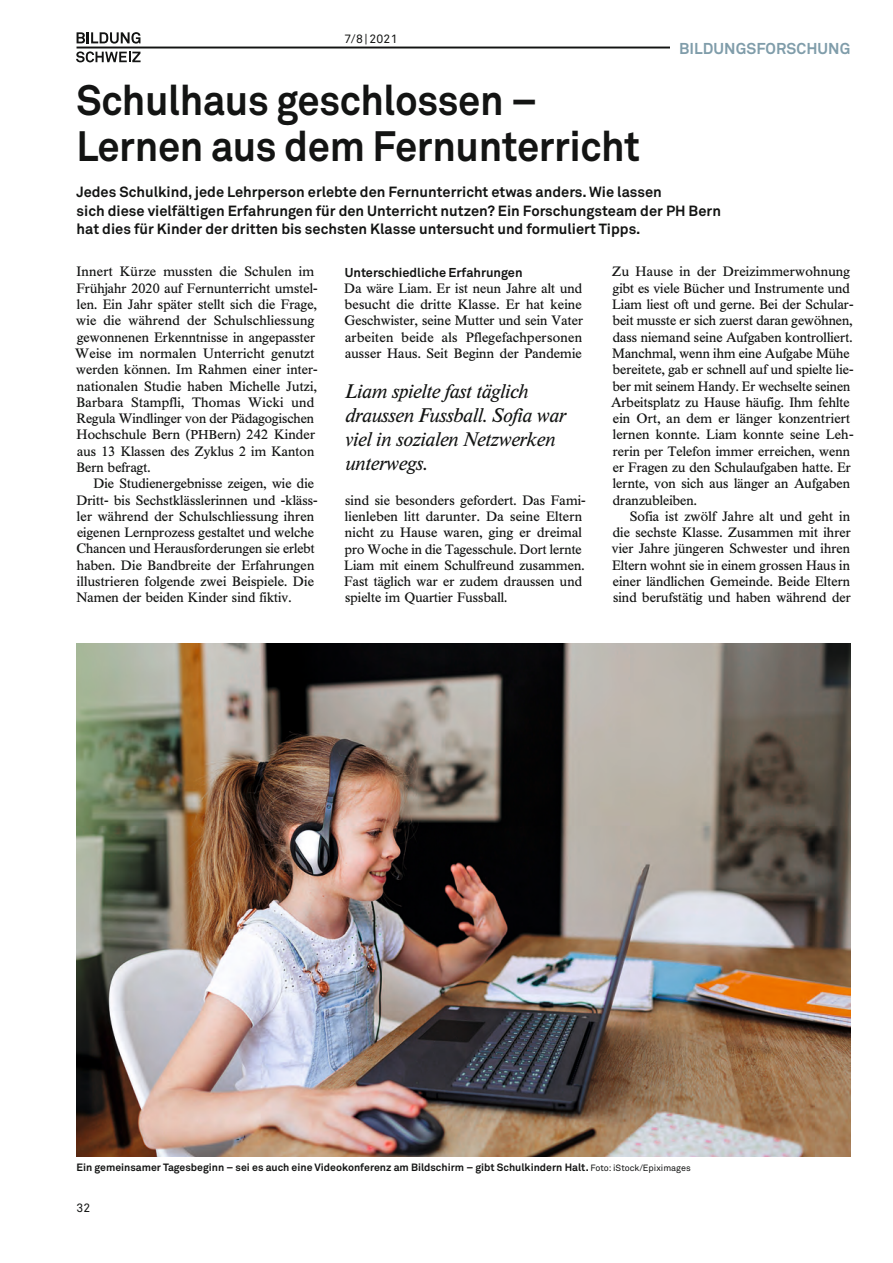
<style>
.page{position:relative;width:893px;height:1263px;background:#fff}
.page>*{position:absolute;margin:0;border:0;box-sizing:border-box;transform-origin:0 0}
.t1{font:700 42px/45.8px "Akkurat Pro";letter-spacing:-.01em;color:#131413;scale:.95 1}
.t2{font:italic 19.5px/24px "Times BQ";letter-spacing:.005em;color:#131413}
.t3{font:700 15.6px "Akkurat Pro";letter-spacing:.005em;color:#809daa}
.t4{font:700 14.7px/18.3px "Akkurat Pro";color:#131413}
.t5{font:13.5px/16.4px "Times BQ";letter-spacing:.005em;color:#131413}
.t6{font:700 12.75px "Akkurat Pro";color:#131413}
.t7{font:12.15px "Akkurat Pro";letter-spacing:.01em;color:#131413}
.t8{font:700 10.5px "Akkurat Pro";color:#131413}
.s1{font-size:12.75px}
.s2{font-weight:400;font-size:9px}
</style>
<div class="page">
<hr style="left:77px;top:47px;width:773px;height:1px;background:#131413">
<svg style="left:76px;top:51px;width:65px;height:11px"></svg>
<svg style="left:77px;top:32px;width:63px;height:12px"></svg>
<div style="left:670px;top:33px;width:189px;height:29px;background:#fff"></div>
<img style="left:77px;top:643px;width:773px;height:514px">
<p class="t7" style="left:344px;top:32px;width:55px">7/8 | 2021</p>
<h1 class="t1" style="left:77px;top:77px;width:595px">Schulhaus geschlossen –<br>Lernen aus dem Fernunterricht</h1>
<p class="t4" style="left:77px;top:183px;width:646px">Jedes Schulkind, jede Lehrperson erlebte den Fernunterricht etwas anders. Wie lassen<br>sich diese vielfältigen Erfahrungen für den Unterricht nutzen? Ein Forschungsteam der PH Bern hat dies für Kinder der dritten bis sechsten Klasse untersucht und formuliert Tipps.</p>
<p class="t5" style="left:75px;top:264px;width:244px">Innert Kürze mussten die Schulen im Frühjahr 2020 auf Fernunterricht umstel&shy;len. Ein Jahr später stellt sich die Frage, wie die während der Schulschliessung gewonnenen Erkenntnisse in angepasster Weise im normalen Unterricht genutzt werden können. Im Rahmen einer inter&shy;nationalen Studie haben Michelle Jutzi, Barbara Stampfli, Thomas Wicki und Regula Windlinger von der Pädagogischen Hochschule Bern (<span class="s1">PHB</span>ern) 242 Kinder aus 13 Klassen des Zyklus 2 im Kanton Bern befragt.</p>
<p class="t5" style="left:76px;top:476px;width:243px;text-indent:17px">Die Studienergebnisse zeigen, wie die Dritt- bis Sechstklässlerinnen und -kläss&shy;ler während der Schulschliessung ihren eigenen Lernprozess gestaltet und welche Chancen und Herausforderungen sie erlebt haben. Die Bandbreite der Erfahrungen illustrieren folgende zwei Beispiele. Die Namen der beiden Kinder sind fiktiv.</p>
<p class="t3" style="left:679px;top:39px;width:173px">BILDUNGSFORSCHUNG</p>
<p class="t5" style="left:611px;top:264px;width:244px">Zu Hause in der Dreizimmerwohnung gibt es viele Bücher und Instrumente und Liam liest oft und gerne. Bei der Schular&shy;beit musste er sich zuerst daran gewöhnen, dass niemand seine Aufgaben kontrolliert.<br>Manchmal, wenn ihm eine Aufgabe Mühe bereitete, gab er schnell auf und spielte lie&shy;ber mit seinem Handy. Er wechselte seinen Arbeitsplatz zu Hause häufig. Ihm fehlte ein Ort, an dem er länger konzentriert lernen konnte. Liam konnte seine Leh&shy;rerin per Telefon immer erreichen, wenn er Fragen zu den Schulaufgaben hatte. Er lernte, von sich aus länger an Aufgaben dranzubleiben.</p>
<p class="t5" style="left:612px;top:508px;width:241px;text-align:justify;text-indent:18px">Sofia ist zwölf Jahre alt und geht in die sechste Klasse. Zusammen mit ihrer vier Jahre jüngeren Schwester und ihren Eltern wohnt sie in einem grossen Haus in einer ländlichen Gemeinde. Beide Eltern sind berufstätig und haben während der</p>
<p class="t6" style="left:345px;top:264px;width:179px">Unterschiedliche Erfahrungen</p>
<p class="t5" style="left:344px;top:280px;width:240px;text-align:justify">Da wäre Liam. Er ist neun Jahre alt und besucht die dritte Klasse. Er hat keine Geschwister, seine Mutter und sein Vater arbeiten beide als Pflegefachpersonen ausser Haus. Seit Beginn der Pandemie</p>
<h2 class="t2" style="left:344px;top:379px;width:222px">Liam spielte fast täglich draussen Fussball. Sofia war viel in sozialen Netzwerken unterwegs.</h2>
<p class="t5" style="left:344px;top:492px;width:243px">sind sie besonders gefordert. Das Fami&shy;lienleben litt darunter. Da seine Eltern nicht zu Hause waren, ging er dreimal pro Woche in die Tagesschule. Dort lernte Liam mit einem Schulfreund zusammen.<br>Fast täglich war er zudem draussen und spielte im Quartier Fussball.</p>
<p class="t8" style="left:77px;top:1160px;width:616px">Ein gemeinsamer Tagesbeginn – sei es auch eine Videokonferenz am Bildschirm – gibt Schulkindern Halt. <span class="s2">Foto: iStock/Epiximages</span></p>
<p class="t7" style="left:76px;top:1200px;width:15px">32</p>
</div>
